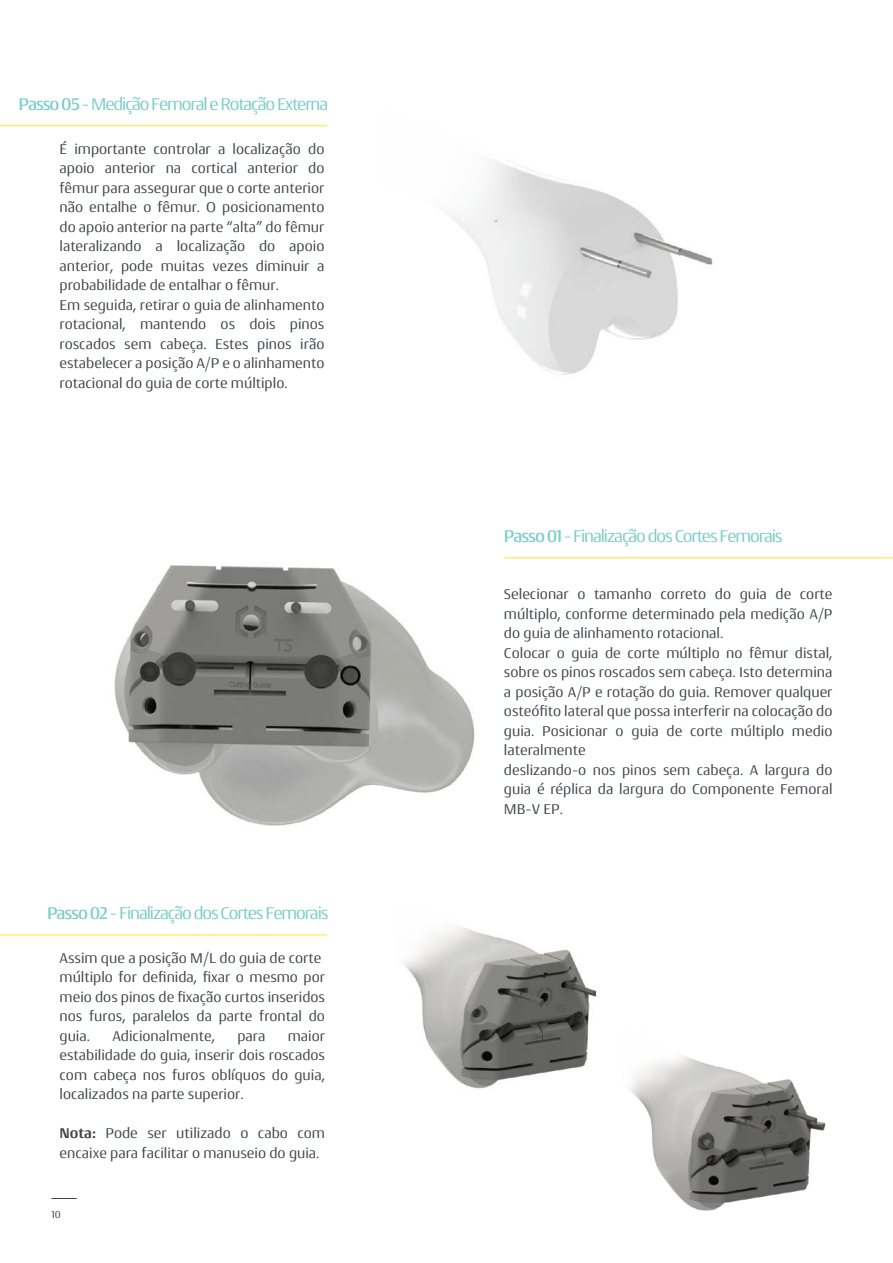
<style>
.page{position:relative;width:893px;height:1263px;background:#fff}
.page>*{position:absolute;margin:0;border:0;box-sizing:border-box;transform-origin:0 0}
.t1{font:18px "Conto";letter-spacing:-.06em;color:#7acdc8}
.t2{font:15px/19.5px "Conto";color:#3e4649}
.t3{font:10.5px "Conto";color:#3e4649}
.s1{font-weight:500}
.s2{font-weight:700}
</style>
<div class="page">
<svg style="left:52px;top:1198px;width:25px;height:1px"></svg>
<hr style="left:0;top:125px;width:327px;height:1px;background:#ffe83f">
<hr style="left:0;top:934px;width:327px;height:1px;background:#ffe83f">
<hr style="left:504px;top:557px;width:389px;height:1px;background:#ffe83f">
<img style="left:447px;top:161px;width:266px;height:214px">
<img style="left:114px;top:565px;width:361px;height:261px">
<img style="left:630px;top:1055px;width:196px;height:156px">
<img style="left:403px;top:926px;width:194px;height:163px">
<p class="t1" style="left:19px;top:93px;width:311px"><span class="s1">Passo 05</span> - Medição Femoral e Rotação Externa</p>
<p class="t2" style="left:60px;top:138px;width:266px">É importante controlar a localização do apoio anterior na cortical anterior do fêmur para assegurar que o corte anterior não entalhe o fêmur. O posicionamento do apoio anterior na parte “alta” do fêmur lateralizando a localização do apoio anterior, pode muitas vezes diminuir a probabilidade de entalhar o fêmur.<br>Em seguida, retirar o guia de alinhamento rotacional, mantendo os dois pinos roscados sem cabeça. Estes pinos irão estabelecer a posição A/P e o alinhamento rotacional do guia de corte múltiplo.</p>
<p class="t1" style="left:47px;top:902px;width:283px"><span class="s1">Passo 02</span> - Finalização dos Cortes Femorais</p>
<p class="t2" style="left:60px;top:947px;width:267px">Assim que a posição M/L do guia de corte múltiplo for definida, fixar o mesmo por meio dos pinos de fixação curtos inseridos nos furos, paralelos da parte frontal do guia.</p>
<p class="t2" style="left:112px;top:1025px;width:104px">Adicionalmente,</p>
<p class="t2" style="left:237px;top:1025px;width:30px">para</p>
<p class="t2" style="left:60px;top:1025px;width:267px;text-align:justify;text-indent:228px">maior estabilidade do guia, inserir dois roscados com cabeça nos furos oblíquos do guia, localizados na parte superior.</p>
<p class="t2" style="left:60px;top:1123px;width:267px"><span class="s2">Nota:</span> Pode ser utilizado o cabo com encaixe para facilitar o manuseio do guia.</p>
<p class="t3" style="left:52px;top:1208px;width:11px">10</p>
<p class="t1" style="left:504px;top:525px;width:280px"><span class="s1">Passo 01</span> - Finalização dos Cortes Femorais</p>
<p class="t2" style="left:504px;top:584px;width:330px">Selecionar o tamanho correto do guia de corte múltiplo, conforme determinado pela medição A/P do guia de alinhamento rotacional.<br>Colocar o guia de corte múltiplo no fêmur distal, sobre os pinos roscados sem cabeça. Isto determina a posição A/P e rotação do guia. Remover qualquer osteófito lateral que possa interferir na colocação do guia. Posicionar o guia de corte múltiplo medio lateralmente<br>deslizando-o nos pinos sem cabeça. A largura do guia é réplica da largura do Componente Femoral MB-V EP.</p>
</div>
